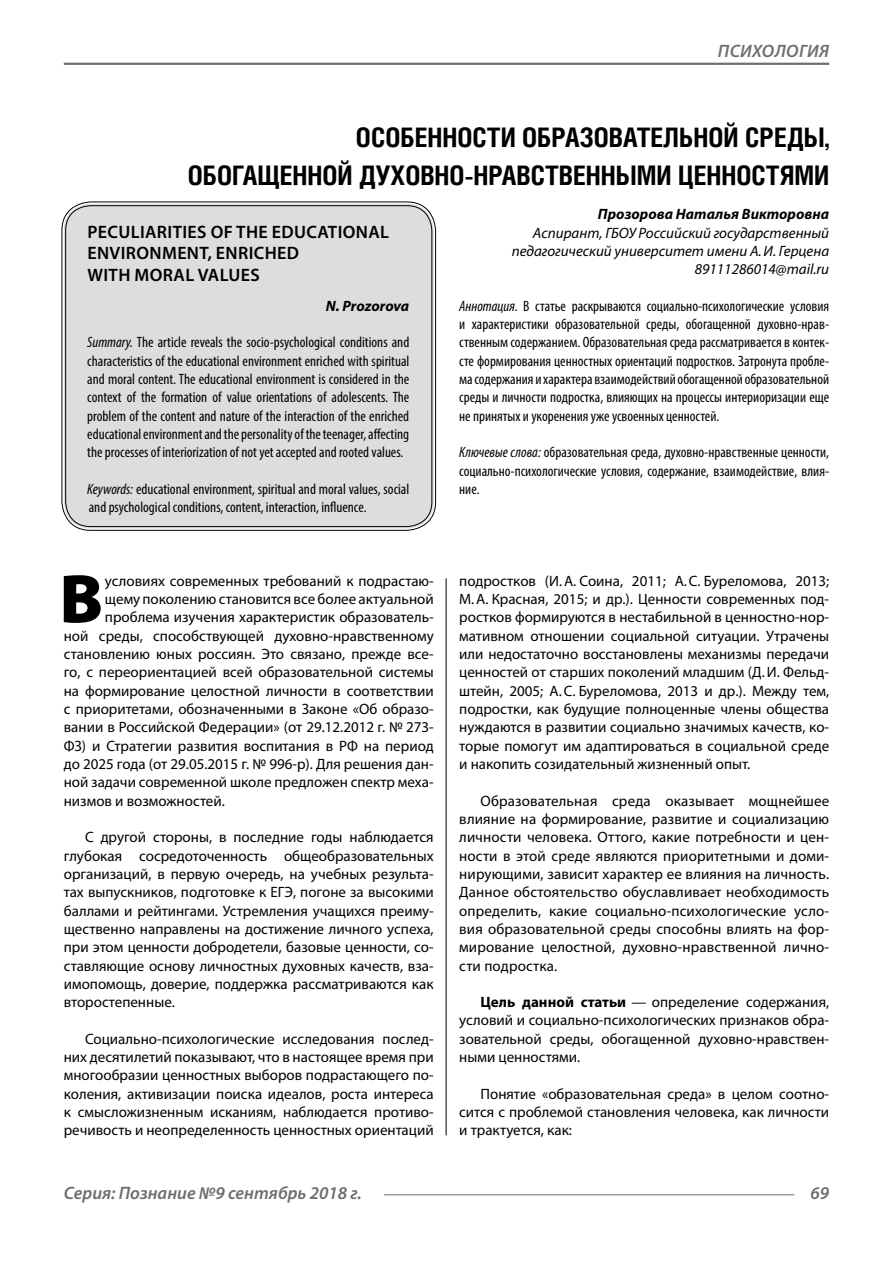
<style>
.page{position:relative;width:893px;height:1263px;background:#fff}
.page>*{position:absolute;margin:0;border:0;box-sizing:border-box;transform-origin:0 0}
.Bukvica{font:900 69.3px "Myriad Pro";color:#000}
.Header{font:700 27px/37.5px "Helios Cond";color:#000;text-align:right}
.Header-eng{font:600 18px/21.6px "Myriad Pro";letter-spacing:.02em;color:#000}
.t1{font:italic 600 18px "Myriad Pro";color:#6e6e6e}
.Normal{font:15px/18.3px "Myriad Pro";color:#000;text-align:justify}
.Bukvica-2{font:15px "Myriad Pro";color:#000}
.Annotation-rus{font:condensed 15px/18.3px "Myriad Pro";color:#000;text-align:justify}
.Annotation-eng{font:condensed 15px/18.3px "Myriad Pro";color:#000;text-align:justify}
.Author-doc{font:italic 15px/18.3px "Myriad Pro";color:#000;text-align:right}
.Author{font:italic 700 15px "Myriad Pro";color:#000}
.Author-email{font:italic 15px "Myriad Pro";color:#000}
.Author-eng{font:italic 700 15px "Myriad Pro";color:#000}
.s1{font-style:italic}
.s2{font-weight:700}
</style>
<div class="page">
<hr style="left:64px;top:63px;width:765px;height:2px;background:#6e6e6e">
<hr style="left:384px;top:1194px;width:410px;height:1px;background:#6e6e6e">
<div style="left:64px;top:204px;width:370px;height:324px;background:#ddd;border-radius:27px"></div>
<div style="left:62px;top:202px;width:374px;height:329px;border:1px solid #000;border-radius:29px"></div>
<div style="left:65px;top:205px;width:367px;height:322px;border:1px solid #000;border-radius:25px"></div>
<hr style="left:446px;top:578px;width:1px;height:557px;background:#000">
<p class="t1" style="left:718px;top:39px;width:57px">Психологи</p>
<p class="t1" style="left:819px;top:39px;width:11px">я</p>
<p class="Header" style="left:188px;top:118px;width:643px">ОСОБЕННОСТИ ОБРАЗОВАТЕЛЬНОЙ СРЕДЫ,<br>ОБОГАЩЕННОЙ ДУХОВНО-НРАВСТВЕННЫМИ ЦЕННОСТЯМИ</p>
<p class="Author" style="left:598px;top:204px;width:233px">Прозорова Наталья Викторовна</p>
<p class="Author-doc" style="left:512px;top:223px;width:319px">Аспирант, ГБОУ Российский государственный педагогический университет имени А.И. Герцена</p>
<p class="Author-email" style="left:695px;top:260px;width:136px">89111286014@mail.ru</p>
<p class="Annotation-rus" style="left:459px;top:296px;width:371px"><span class="s1">Аннотация.</span> В статье раскрываются социально-психологические условия и характеристики образовательной среды, обогащенной духовно-нрав&shy;ственным содержанием. Образовательная среда рассматривается в контек&shy;сте формирования ценностных ориентаций подростков. Затронута пробле&shy;ма содержания и характера взаимодействий обогащенной образовательной среды и личности подростка, влияющих на процессы интериоризации еще не принятых и укоренения уже усвоенных ценностей.</p>
<p class="Annotation-rus" style="left:459px;top:443px;width:371px"><span class="s1">Ключевые слова:</span> образовательная среда, духовно-нравственные ценности, социально-психологические условия, содержание, взаимодействие, влия&shy;ние.</p>
<p class="Header-eng" style="left:87px;top:220px;width:303px">PECULIARITIES OF THE EDUCATIONAL<br>ENVIRONMENT, ENRICHED<br>WITH MORAL VALUES</p>
<p class="Author-eng" style="left:326px;top:296px;width:85px">N. Prozorova</p>
<p class="Annotation-eng" style="left:87px;top:333px;width:324px"><span class="s1">Summary.</span> The article reveals the socio-psychological conditions and characteristics of the educational environment enriched with spiritual and moral content. The educational environment is considered in the context of the formation of value orientations of adolescents. The problem of the content and nature of the interaction of the enriched educational environment and the personality of the teenager, affecting the processes of interiorization of not yet accepted and rooted values.</p>
<p class="Annotation-eng" style="left:87px;top:480px;width:323px"><span class="s1">Keywords:</span> educational environment, spiritual and moral values, social and psychological conditions, content, interaction, influence.</p>
<p class="Bukvica" style="left:59px;top:553px;width:45px">В</p>
<p class="Bukvica-2" style="left:105px;top:571px;width:330px">условиях современных требований к подрастаю-</p>
<p class="Bukvica-2" style="left:105px;top:590px;width:330px">щему поколению становится все более актуальной</p>
<p class="Bukvica-2" style="left:105px;top:608px;width:330px">проблема изучения характеристик образователь-</p>
<p class="Bukvica-2" style="left:64px;top:626px;width:371px">ной среды, способствующей духовно-нравственному</p>
<p class="Bukvica-2" style="left:64px;top:645px;width:371px">становлению юных россиян. Это связано, прежде все-</p>
<p class="Bukvica-2" style="left:64px;top:663px;width:371px">го, с переориентацией всей образовательной системы</p>
<p class="Bukvica-2" style="left:64px;top:681px;width:371px">на формирование целостной личности в соответствии</p>
<p class="Bukvica-2" style="left:64px;top:700px;width:371px">с приоритетами, обозначенными в Законе «Об образо-</p>
<p class="Bukvica-2" style="left:64px;top:718px;width:371px">вании в Российской Федерации» (от 29.12.2012 г. № 273-</p>
<p class="Bukvica-2" style="left:64px;top:736px;width:371px">ФЗ) и Стратегии развития воспитания в РФ на период</p>
<p class="Bukvica-2" style="left:64px;top:755px;width:371px">до 2025 года (от 29.05.2015 г. № 996-р). Для решения дан-</p>
<p class="Bukvica-2" style="left:64px;top:773px;width:371px">ной задачи современной школе предложен спектр меха-</p>
<p class="Bukvica-2" style="left:64px;top:791px;width:163px">низмов и возможностей.</p>
<p class="Normal" style="left:64px;top:828px;width:371px;text-indent:21px">С другой стороны, в последние годы наблюдается глубокая сосредоточенность общеобразовательных организаций, в первую очередь, на учебных результа&shy;тах выпускников, подготовке к ЕГЭ, погоне за высокими баллами и рейтингами. Устремления учащихся преиму&shy;щественно направлены на достижение личного успеха, при этом ценности добродетели, базовые ценности, со&shy;ставляющие основу личностных духовных качеств, вза&shy;имопомощь, доверие, поддержка рассматриваются как второстепенные.</p>
<p class="Normal" style="left:64px;top:1029px;width:371px;text-indent:21px">Социально-психологические исследования послед&shy;них десятилетий показывают, что в настоящее время при многообразии ценностных выборов подрастающего по&shy;коления, активизации поиска идеалов, роста интереса к смысложизненным исканиям, наблюдается противо&shy;речивость и неопределенность ценностных ориентаций</p>
<p class="Normal" style="left:459px;top:571px;width:371px">подростков (И.А. Соина, 2011; А.С. Буреломова, 2013; М.А. Красная, 2015; и др.). Ценности современных под&shy;ростков формируются в нестабильной в ценностно-нор&shy;мативном отношении социальной ситуации. Утрачены или недостаточно восстановлены механизмы передачи ценностей от старших поколений младшим (Д.И. Фельд&shy;штейн, 2005; А.С. Буреломова, 2013 и др.). Между тем, подростки, как будущие полноценные члены общества нуждаются в развитии социально значимых качеств, ко&shy;торые помогут им адаптироваться в социальной среде и накопить созидательный жизненный опыт.</p>
<p class="Normal" style="left:459px;top:791px;width:371px;text-indent:21px">Образовательная среда оказывает мощнейшее влияние на формирование, развитие и социализацию личности человека. Оттого, какие потребности и цен&shy;ности в этой среде являются приоритетными и доми&shy;нирующими, зависит характер ее влияния на личность.<br>Данное обстоятельство обуславливает необходимость определить, какие социально-психологические усло&shy;вия образовательной среды способны влиять на фор&shy;мирование целостной, духовно-нравственной лично&shy;сти подростка.</p>
<p class="Normal" style="left:459px;top:993px;width:371px;text-indent:21px"><span class="s2">Цель данной статьи</span> — определение содержания, условий и социально-психологических признаков обра&shy;зовательной среды, обогащенной духовно-нравствен&shy;ными ценностями.</p>
<p class="Normal" style="left:459px;top:1084px;width:371px;text-indent:21px">Понятие «образовательная среда» в целом соотно&shy;сится с проблемой становления человека, как личности и трактуется, как:</p>
<p class="t1" style="left:64px;top:1182px;width:299px">Серия: Познание №9 сентябрь 2018 г.</p>
<p class="t1" style="left:810px;top:1182px;width:20px">69</p>
</div>
